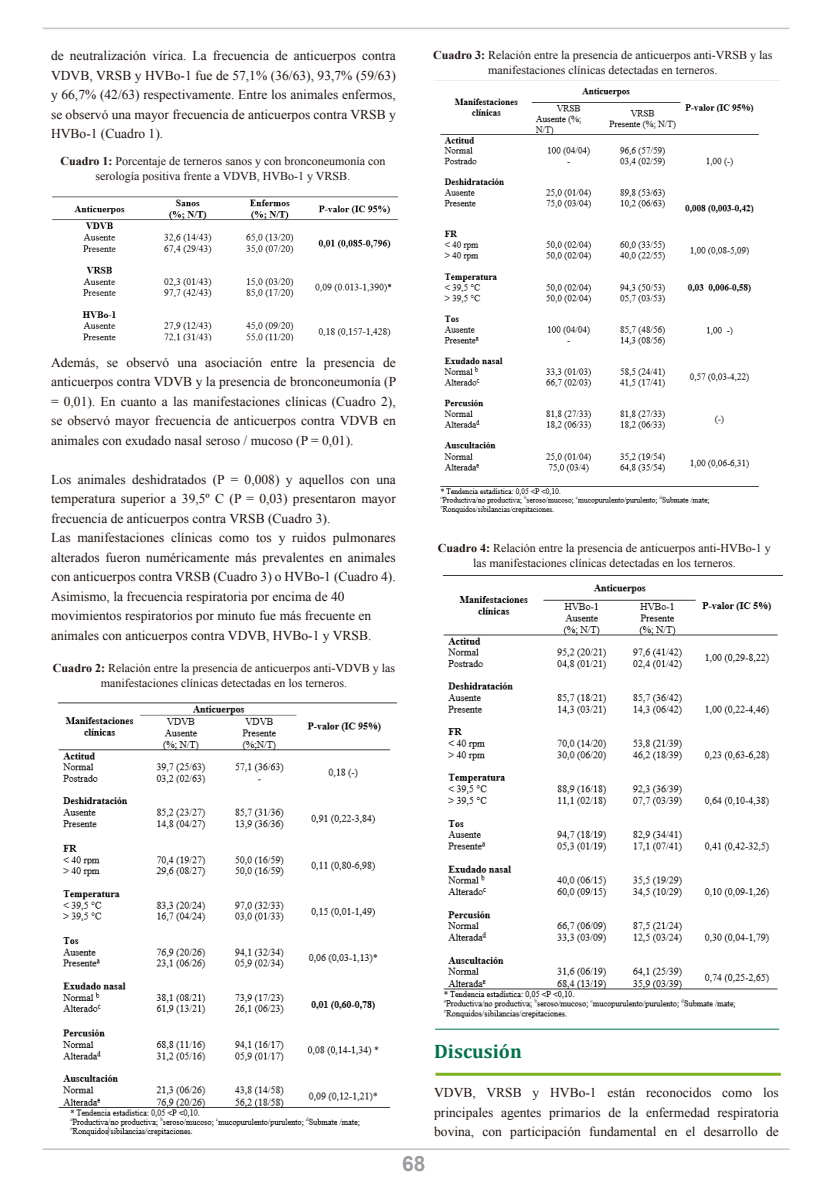
<style>
.page{position:relative;width:830px;height:1191px;background:#fff}
.page>*{position:absolute;margin:0;border:0;box-sizing:border-box;transform-origin:0 0}
.t1{font:700 21px "Arial";color:#9d9ba0}
.t2{font:700 19.5px "Cambria";color:#00714d}
.t3{font:13.5px/19.5px "Times New Roman";color:#1f1410;text-align:justify}
.t4{font:12px/15px "Times New Roman";color:#1f1410;text-align:center}
.s1{font-weight:700}
</style>
<div class="page">
<hr style="left:43px;top:28px;width:746px;height:1px;background:#c4c5cb">
<hr style="left:43px;top:1148px;width:746px;height:2px;background:#c4c5cb">
<img style="left:52px;top:197px;width:346px;height:143px">
<img style="left:57px;top:702px;width:339px;height:434px">
<img style="left:440px;top:87px;width:319px;height:427px">
<img style="left:443px;top:575px;width:339px;height:443px">
<hr style="left:435px;top:1072px;width:345px;height:3px;background:#7eb220">
<hr style="left:435px;top:1028px;width:343px;height:1px;background:#00714d">
<p class="t3" style="left:51px;top:46px;width:346px">de neutralización vírica. La frecuencia de anticuerpos contra VDVB, VRSB y HVBo-1 fue de 57,1% (36/63), 93,7% (59/63) y 66,7% (42/63) respectivamente. Entre los animales enfermos, se observó una mayor frecuencia de anticuerpos contra VRSB y HVBo-1 (Cuadro 1).</p>
<p class="t4" style="left:60px;top:153px;width:326px"><span class="s1">Cuadro 1:</span> Porcentaje de terneros sanos y con bronconeumonía con serología positiva frente a VDVB, HVBo-1 y VRSB.</p>
<p class="t4" style="left:433px;top:48px;width:341px"><span class="s1">Cuadro 3:</span> Relación entre la presencia de anticuerpos anti-VRSB y las manifestaciones clínicas detectadas en terneros.</p>
<p class="t3" style="left:51px;top:352px;width:346px">Además, se observó una asociación entre la presencia de anticuerpos contra VDVB y la presencia de bronconeumonía (P = 0,01). En cuanto a las manifestaciones clínicas (Cuadro 2), se observó mayor frecuencia de anticuerpos contra VDVB en animales con exudado nasal seroso / mucoso (P = 0,01).</p>
<p class="t3" style="left:51px;top:469px;width:346px;text-align:left">Los animales deshidratados (P = 0,008) y aquellos con una temperatura superior a 39,5º C (P = 0,03) presentaron mayor frecuencia de anticuerpos contra VRSB (Cuadro 3).<br>Las manifestaciones clínicas como tos y ruidos pulmonares alterados fueron numéricamente más prevalentes en animales con anticuerpos contra VRSB (Cuadro 3) o HVBo-1 (Cuadro 4).<br>Asimismo, la frecuencia respiratoria por encima de 40 movimientos respiratorios por minuto fue más frecuente en animales con anticuerpos contra VDVB, HVBo-1 y VRSB.</p>
<p class="t4" style="left:53px;top:660px;width:343px"><span class="s1">Cuadro 2:</span> Relación entre la presencia de anticuerpos anti-VDVB y las manifestaciones clínicas detectadas en los terneros.</p>
<p class="t4" style="left:437px;top:540px;width:334px"><span class="s1">Cuadro 4:</span> Relación entre la presencia de anticuerpos anti-HVBo-1 y las manifestaciones clínicas detectadas en los terneros.</p>
<h1 class="t1" style="left:402px;top:1149px;width:25px">68</h1>
<h2 class="t2" style="left:434px;top:1038px;width:89px">Discusión</h2>
<p class="t3" style="left:434px;top:1082px;width:346px">VDVB, VRSB y HVBo-1 están reconocidos como los principales agentes primarios de la enfermedad respiratoria bovina, con participación fundamental en el desarrollo de</p>
</div>
